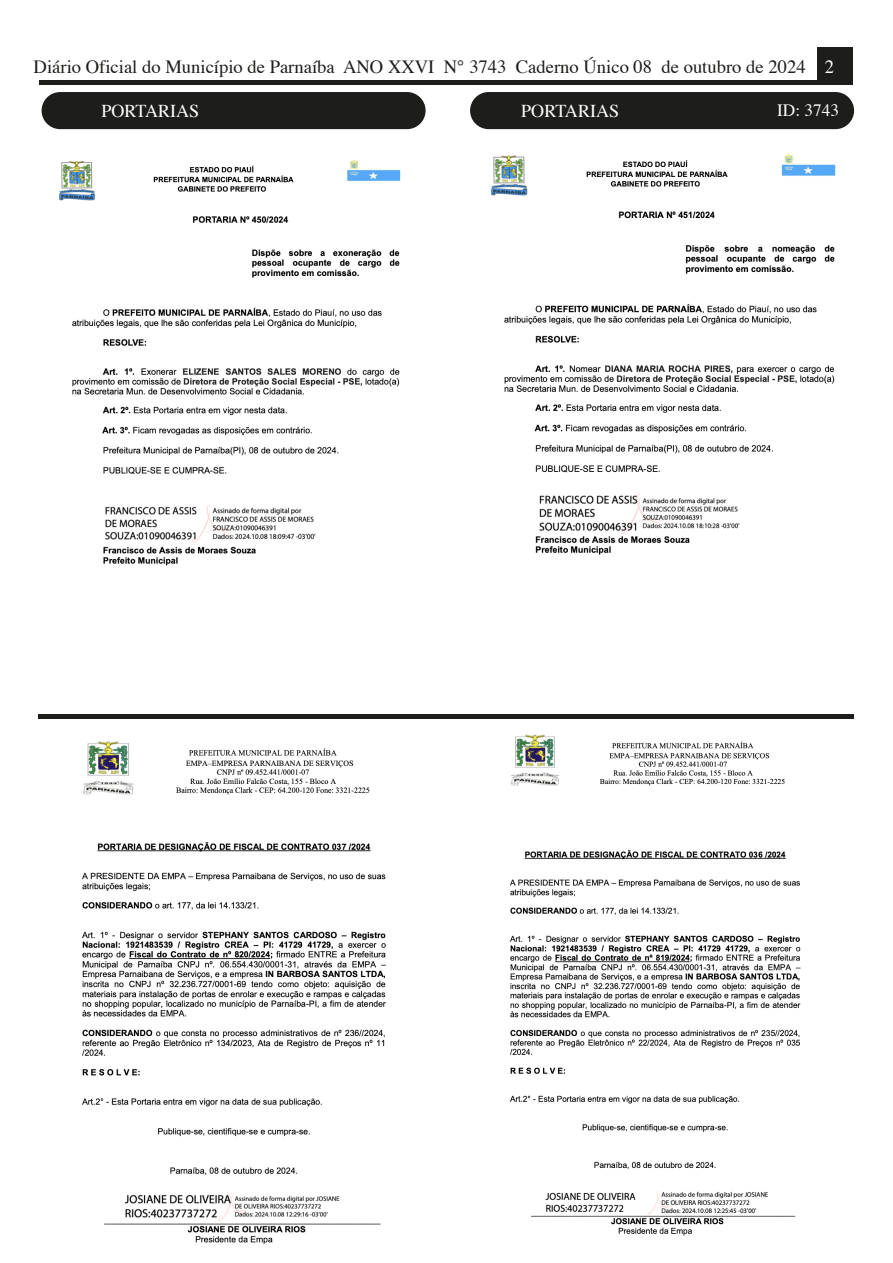
<style>
.page{position:relative;width:893px;height:1263px;background:#fff}
.page>*{position:absolute;margin:0;border:0;box-sizing:border-box;transform-origin:0 0}
.t1{font:18.6px "Times";color:#1d1d1b}
.t2{font:18.15px "Times";color:#fff}
.t3{font:17.25px "Times";color:#fff}
.s1{color:#fff}
</style>
<div class="page">
<div style="left:39px;top:80px;width:778px;height:5px;background:#1d1d1b"></div>
<hr style="left:39px;top:714px;width:815px;height:4px;background:#1d1d1b">
<div style="left:817px;top:47px;width:36px;height:38px;background:#1d1d1b"></div>
<div style="left:470px;top:92px;width:384px;height:37px;background:#1d1d1b;border-radius:19px"></div>
<div style="left:42px;top:92px;width:384px;height:37px;background:#1d1d1b;border-radius:19px"></div>
<img style="left:59px;top:160px;width:342px;height:406px">
<img style="left:491px;top:154px;width:345px;height:401px">
<img style="left:82px;top:741px;width:305px;height:504px">
<img style="left:510px;top:734px;width:291px;height:502px">
<p class="t1" style="left:34px;top:49px;width:802px">Diário Oficial do Município de Parnaíba ANO XXVI N° 3743 Caderno Único 08 de outubro de 2024 <span class="s1">2</span></p>
<p class="t2" style="left:101px;top:94px;width:100px">PORTARIAS</p>
<p class="t2" style="left:521px;top:94px;width:100px">PORTARIAS</p>
<p class="t3" style="left:777px;top:94px;width:63px">ID: 3743</p>
</div>
